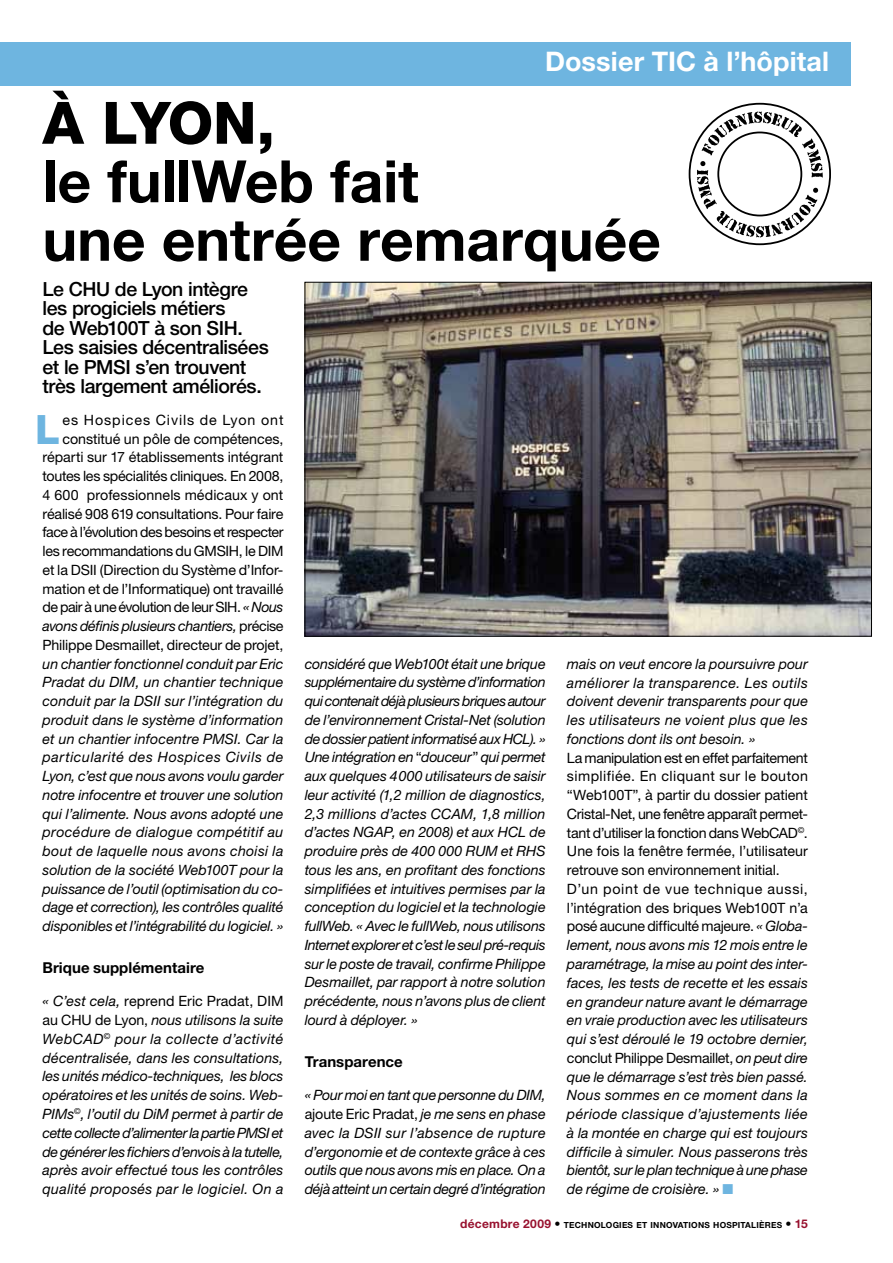
<style>
.page{position:relative;width:893px;height:1263px;background:#fff}
.page>*{position:absolute;margin:0;border:0;box-sizing:border-box;transform-origin:0 0}
.t1{font:700 58.5px/58.5px "Helvetica Neue LT Std";color:#000}
.t2{font:800 58.5px "Helvetica Neue LT Std";color:#000}
.t3{font:800 40.5px "Helvetica Neue LT Std";color:#6eb5e0}
.t4{font:700 27px "Helvetica Neue LT Std";letter-spacing:.005em;color:#fff}
.t5{font:500 19.5px/19.5px "Helvetica Neue LT Std";letter-spacing:-.02em;color:#000}
.t6{font:700 15px "Helvetica Neue LT Std";color:#000}
.t7{font:italic 14.25px/18.8px "Helvetica Neue LT Std";letter-spacing:-.005em;color:#000;text-align:justify}
.t8{font:14.25px/18.8px "Helvetica Neue LT Std";letter-spacing:-.01em;color:#000;text-align:right}
.t9{font:700 8.4px "Helvetica Neue LT Std";letter-spacing:.025em;color:#000}
.s1{font-style:italic}
.s2{font-style:normal}
.s3{color:#6eb5e0}
.s4{font-size:12px;color:#98122f}
.s5{font-size:12px}
</style>
<div class="page">
<div style="left:0;top:42px;width:850px;height:44px;background:#6eb5e0"></div>
<img style="left:307px;top:284px;width:563px;height:350px">
<svg style="left:690px;top:104px;width:140px;height:140px"></svg>
<svg style="left:697px;top:111px;width:126px;height:126px"></svg>
<div style="left:717px;top:132px;width:85px;height:84px;border:2px solid #000;border-radius:50%"></div>
<h3 class="t4" style="left:545px;top:45px;width:286px">Dossier TIC à l’hôpital</h3>
<h1 class="t2" style="left:43px;top:88px;width:234px">à Lyon,</h1>
<h1 class="t1" style="left:43px;top:151px;width:620px">le fullWeb fait<br>une entrée remarquée</h1>
<h3 class="t5" style="left:43px;top:279px;width:228px">Le CHU de Lyon intègre les progiciels métiers<br>de Web100T à son SIH.<br>Les saisies décentralisées et le PMSI s’en trouvent très largement améliorés.</h3>
<p class="t8" style="left:43px;top:410px;width:242px">es Hospices Civils de Lyon ont constitué un pôle de compétences, réparti sur 17 établissements intégrant toutes les spécialités cliniques. En 2008, 4 600 professionnels médicaux y ont réalisé 908 619 consultations. Pour faire face à l’évolution des besoins et respecter les recommandations du GMSIH, le DIM et la DSII (Direction du Système d’Infor&shy;mation et de l’Informatique) ont travaillé de pair à une évolution de leur SIH. <span class="s1">« Nous avons définis plusieurs chantiers,</span> précise Philippe Desmaillet, directeur de projet,</p>
<p class="t7" style="left:43px;top:654px;width:242px">un chantier fonctionnel conduit par Eric Pradat du DIM, un chantier technique conduit par la DSII sur l’intégration du produit dans le système d’information et un chantier infocentre PMSI. Car la particularité des Hospices Civils de Lyon, c’est que nous avons voulu garder notre infocentre et trouver une solution qui l’alimente. Nous avons adopté une procédure de dialogue compétitif au bout de laquelle nous avons choisi la solution de la société Web100T pour la puissance de l’outil (optimisation du co&shy;dage et correction), les contrôles qualité disponibles et l’intégrabilité du logiciel. »</p>
<p class="t6" style="left:43px;top:958px;width:163px">Brique supplémentaire</p>
<p class="t7" style="left:43px;top:992px;width:242px">« C’est cela, <span class="s2">reprend Eric Pradat, DIM au CHU de Lyon,</span> nous utilisons la suite WebCAD<sup>©</sup> pour la collecte d’activité décentralisée, dans les consultations, les unités médico-techniques, les blocs opératoires et les unités de soins. Web-PIMs<sup>©</sup>, l’outil du DiM permet à partir de cette collecte d’alimenter la partie PMSI et de générer les fichiers d’envois à la tutelle, après avoir effectué tous les contrôles qualité proposés par le logiciel. On a</p>
<h2 class="t3" style="left:35px;top:405px;width:26px">L</h2>
<p class="t7" style="left:305px;top:654px;width:243px">considéré que Web100t était une brique supplémentaire du système d’information qui contenait déjà plusieurs briques autour de l’environnement Cristal-Net (solution de dossier patient informatisé aux HCL). » Une intégration en <span class="s2">“</span>douceur<span class="s2">”</span> qui permet aux quelques 4000 utilisateurs de saisir leur activité (1,2 million de diagnostics, 2,3 millions d’actes CCAM, 1,8 million d’actes NGAP, en 2008) et aux HCL de produire près de 400 000 RUM et RHS tous les ans, en profitant des fonctions simplifiées et intuitives permises par la conception du logiciel et la technologie fullWeb. « Avec le fullWeb, nous utilisons Internet explorer et c’est le seul pré-requis sur le poste de travail, confirme Philippe Desmaillet, par rapport à notre solution précédente, nous n’avons plus de client lourd à déployer. »</p>
<p class="t6" style="left:305px;top:1052px;width:100px">Transparence</p>
<p class="t7" style="left:305px;top:1085px;width:242px">« Pour moi en tant que personne du DIM, <span class="s2">ajoute Eric Pradat,</span> je me sens en phase avec la DSII sur l’absence de rupture d’ergonomie et de contexte grâce à ces outils que nous avons mis en place. On a déjà atteint un certain degré d’intégration</p>
<p class="t7" style="left:567px;top:654px;width:242px">mais on veut encore la poursuivre pour améliorer la transparence. Les outils doivent devenir transparents pour que les utilisateurs ne voient plus que les fonctions dont ils ont besoin. »</p>
<p class="t7" style="left:567px;top:748px;width:242px;text-align:left"><span class="s2">La manipulation est en effet parfaitement simplifiée. En cliquant sur le bouton “Web100T”, à partir du dossier patient Cristal-Net, une fenêtre apparaît permet&shy;tant d’utiliser la fonction dans WebCAD</span><sup>©</sup><span class="s2">.<br>Une fois la fenêtre fermée, l’utilisateur retrouve son environnement initial.<br>D’un point de vue technique aussi, l’intégration des briques Web100T n’a posé aucune difficulté majeure.</span> « Globa&shy;lement, nous avons mis 12 mois entre le paramétrage, la mise au point des inter&shy;faces, les tests de recette et les essais en grandeur nature avant le démarrage en vraie production avec les utilisateurs qui s’est déroulé le 19 octobre dernier, <span class="s2">conclut Philippe Desmaillet,</span> on peut dire que le démarrage s’est très bien passé.<br>Nous sommes en ce moment dans la période classique d’ajustements liée à la montée en charge qui est toujours difficile à simuler. Nous passerons très bientôt, sur le plan technique à une phase de régime de croisière. » <span class="s3">■</span></p>
<p class="t9" style="left:460px;top:1220px;width:349px"><span class="s4">décembre 2009</span> <span class="s5">•</span> TECHNOLOGIES ET INNOVATIONS HOSPITALIÈRES <span class="s5">•</span> <span class="s4">15</span></p>
</div>
